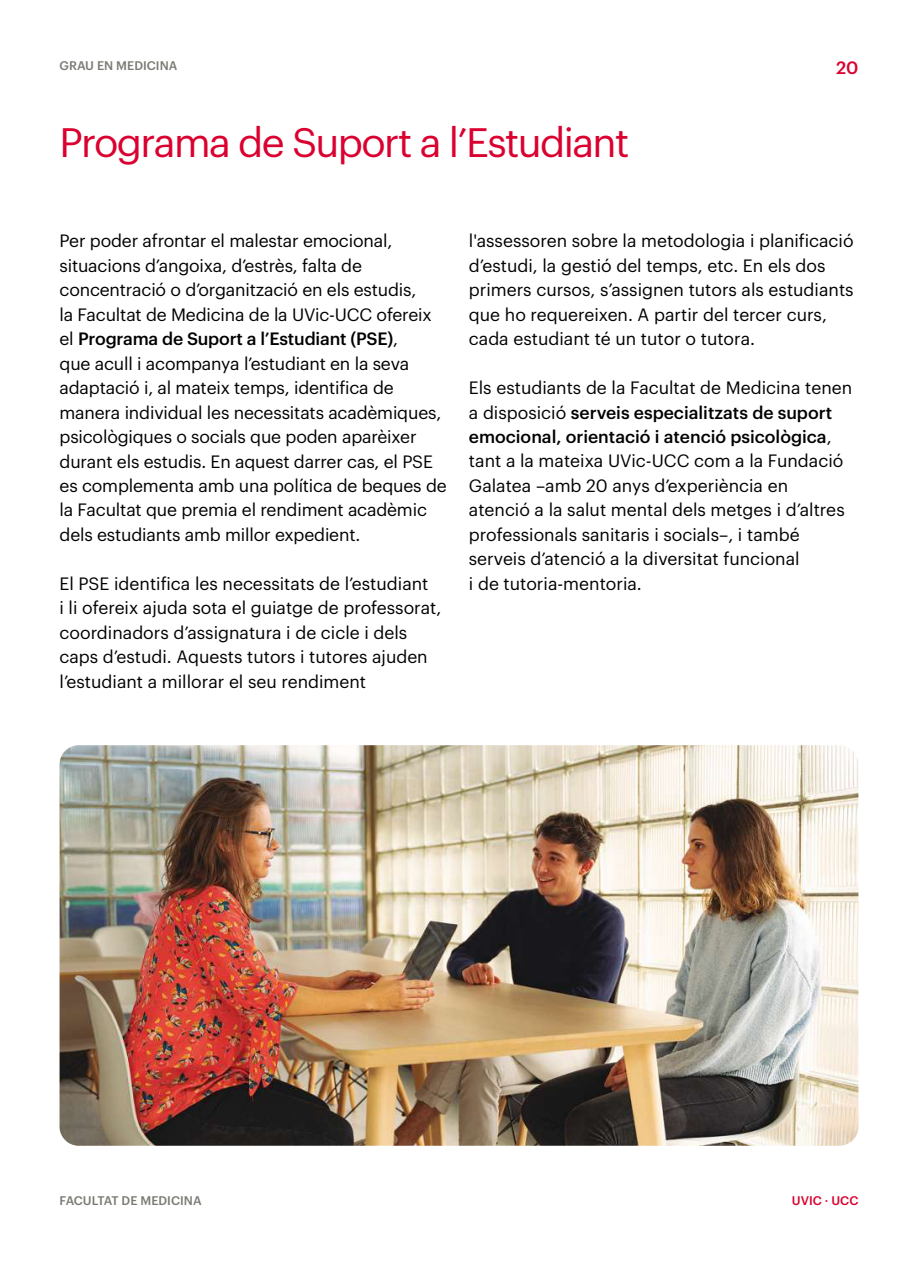
<style>
.page{position:relative;width:918px;height:1265px;background:#fff}
.page>*{position:absolute;margin:0;border:0;box-sizing:border-box;transform-origin:0 0}
.t1{font:40.25px "Graphik";letter-spacing:-.04em;color:#da002f}
.t2{font:17.5px/24.5px "Graphik";color:#000}
.t3{font:500 17.5px "Graphik";color:#da002f}
.t4{font:500 12.25px "Graphik";color:#7b7a74}
.t5{font:500 12.25px "Graphik";color:#da002f}
.s1{font-weight:500}
</style>
<div class="page">
<img style="left:60px;top:745px;width:798px;height:401px">
<p class="t4" style="left:60px;top:56px;width:119px">GRAU EN MEDICINA</p>
<p class="t3" style="left:836px;top:54px;width:24px">20</p>
<h1 class="t1" style="left:60px;top:112px;width:571px">Programa de Suport a l’Estudiant</h1>
<p class="t2" style="left:60px;top:227px;width:389px">Per poder afrontar el malestar emocional, situacions d’angoixa, d’estrès, falta de concentració o d’organització en els estudis,<br>la Facultat de Medicina de la UVic-UCC ofereix el <span class="s1">Programa de Suport a l’Estudiant (PSE)</span>,<br>que acull i acompanya l’estudiant en la seva adaptació i, al mateix temps, identifica de manera individual les necessitats acadèmiques, psicològiques o socials que poden aparèixer durant els estudis. En aquest darrer cas, el PSE es complementa amb una política de beques de la Facultat que premia el rendiment acadèmic dels estudiants amb millor expedient.</p>
<p class="t2" style="left:60px;top:570px;width:383px">El PSE identifica les necessitats de l’estudiant<br>i li ofereix ajuda sota el guiatge de professorat, coordinadors d’assignatura i de cicle i dels caps d’estudi. Aquests tutors i tutores ajuden l’estudiant a millorar el seu rendiment</p>
<p class="t2" style="left:469px;top:227px;width:386px">l'assessoren sobre la metodologia i planificació d’estudi, la gestió del temps, etc. En els dos primers cursos, s’assignen tutors als estudiants que ho requereixen. A partir del tercer curs, cada estudiant té un tutor o tutora.</p>
<p class="t2" style="left:469px;top:374px;width:385px">Els estudiants de la Facultat de Medicina tenen a disposició <span class="s1">serveis especialitzats de suport emocional, orientació i atenció psicològica</span>, tant a la mateixa UVic-UCC com a la Fundació Galatea –amb 20 anys d’experiència en atenció a la salut mental dels metges i d’altres professionals sanitaris i socials–, i també serveis d’atenció a la diversitat funcional<br>i de tutoria-mentoria.</p>
<p class="t4" style="left:60px;top:1192px;width:144px">FACULTAT DE MEDICINA</p>
<p class="t5" style="left:792px;top:1191px;width:68px">UVIC · UCC</p>
</div>
